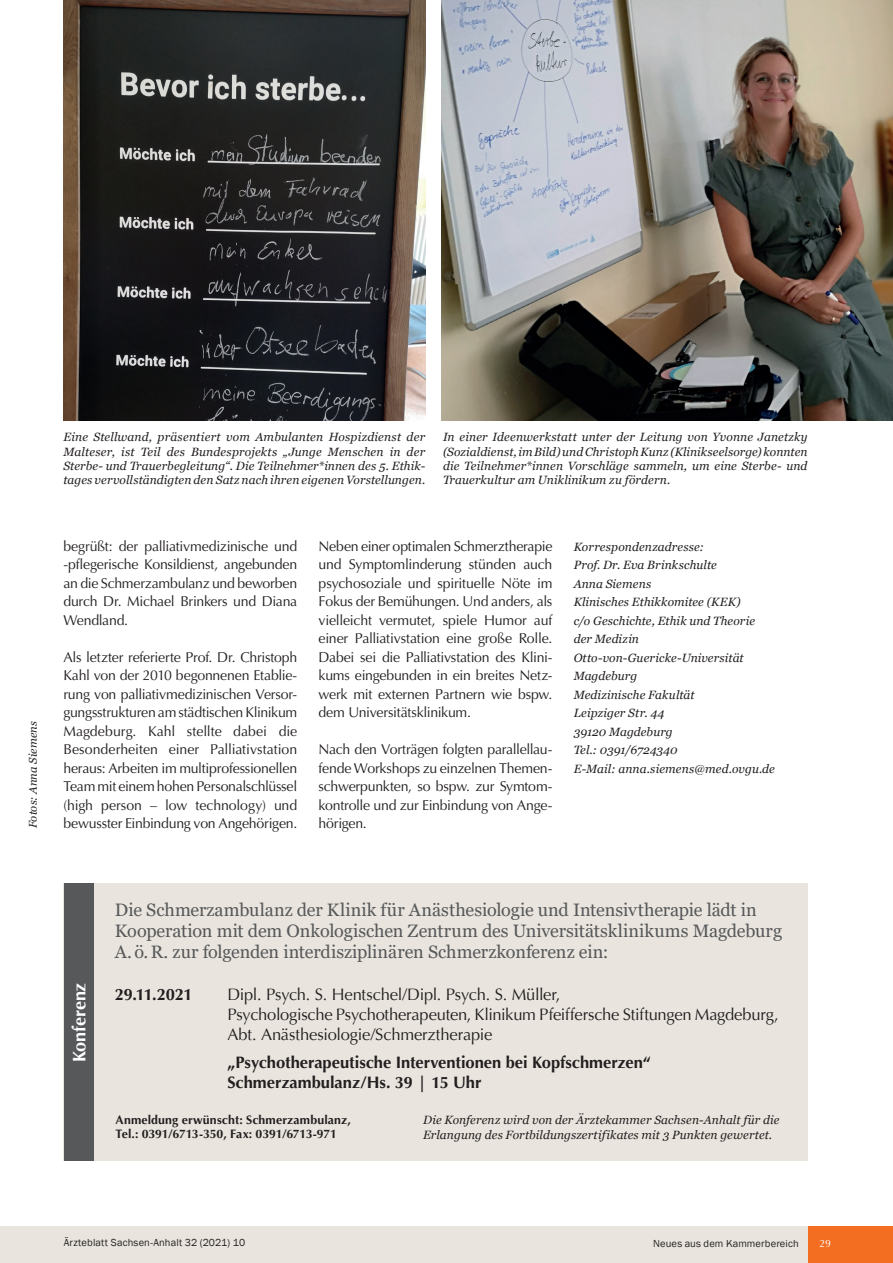
<style>
.page{position:relative;width:893px;height:1263px;background:#fff}
.page>*{position:absolute;margin:0;border:0;box-sizing:border-box;transform-origin:0 0}
.fließtext-9_5pt{font:18px/21px "Georgia";letter-spacing:-.005em;color:#57585a}
.fließtext-9_5pt-2{font:700 18px "Optima";letter-spacing:-.005em;color:#fff}
.fließtext-9_5pt-3{font:16.5px/19.8px "Optima";letter-spacing:-.015em;color:#231f20}
.fließtext-9_5pt-4{font:700 16.5px "Optima";color:#231f20}
.fließtext-9_5pt-5{font:14.25px/18.5px "Optima LT";letter-spacing:-.015em;color:#231f20;text-align:justify}
.fließtext-9_5pt-6{font:700 12.3px "Optima LT";letter-spacing:-.015em;color:#231f20}
.fließtext-9_5pt-7{font:700 12.3px "Optima LT";letter-spacing:.005em;color:#231f20}
.fließtext-9_5pt-8{font:italic 12px/14.4px "Georgia";letter-spacing:.01em;color:#231f20;text-align:justify}
.fließtext-9_5pt-9{font:italic 11.25px "Georgia";letter-spacing:.01em;color:#231f20}
.t1{font:10.5px "Franklin Gothic";letter-spacing:.015em;color:#231f20}
.t2{font:10.5px "Optima LT";color:#fff}
</style>
<div class="page">
<div style="left:0;top:1226px;width:893px;height:37px;background:#e9e5de"></div>
<div style="left:808px;top:1226px;width:85px;height:37px;background:#f36e21"></div>
<img style="left:442px;top:0;width:451px;height:421px">
<img style="left:64px;top:0;width:361px;height:421px">
<div style="left:64px;top:884px;width:744px;height:277px;background:#e9e5de"></div>
<div style="left:64px;top:884px;width:30px;height:277px;background:#57585a"></div>
<p class="fließtext-9_5pt-9" style="left:26px;top:828px;width:109px;rotate:-90deg">Fotos: Anna Siemens</p>
<p class="fließtext-9_5pt-8" style="left:63px;top:430px;width:363px">Eine Stellwand, präsentiert vom Ambulanten Hospizdienst der Malteser, ist Teil des Bundesprojekts „Junge Menschen in der Sterbe- und Trauerbegleitung“. Die Teilnehmer*innen des 5. Ethik&shy;tages vervollständigten den Satz nach ihren eigenen Vorstellungen.</p>
<p class="fließtext-9_5pt-8" style="left:443px;top:430px;width:366px">In einer Ideenwerkstatt unter der Leitung von Yvonne Janetzky (Sozialdienst, im Bild) und Christoph Kunz (Klinikseelsorge) konnten die Teilnehmer*innen Vorschläge sammeln, um eine Sterbe- und Trauerkultur am Uniklinikum zu fördern.</p>
<p class="fließtext-9_5pt-5" style="left:63px;top:537px;width:235px">begrüßt: der palliativmedizinische und -pflegerische Konsildienst, angebunden an die Schmerzambulanz und beworben durch Dr. Michael Brinkers und Diana Wendland.</p>
<p class="fließtext-9_5pt-5" style="left:63px;top:648px;width:235px">Als letzter referierte Prof. Dr. Christoph Kahl von der 2010 begonnenen Etablie&shy;rung von palliativmedizinischen Versor&shy;gungsstrukturen am städtischen Klinikum Magdeburg. Kahl stellte dabei die Besonderheiten einer Palliativstation heraus: Arbeiten im multiprofessionellen Team mit einem hohen Personalschlüssel (high person – low technology) und bewusster Einbindung von Angehörigen.</p>
<p class="fließtext-9_5pt-5" style="left:319px;top:537px;width:235px">Neben einer optimalen Schmerztherapie und Symptomlinderung stünden auch psychosoziale und spirituelle Nöte im Fokus der Bemühungen. Und anders, als vielleicht vermutet, spiele Humor auf einer Palliativstation eine große Rolle.<br>Dabei sei die Palliativstation des Klini&shy;kums eingebunden in ein breites Netz&shy;werk mit externen Partnern wie bspw. dem Universitätsklinikum.</p>
<p class="fließtext-9_5pt-5" style="left:319px;top:740px;width:235px">Nach den Vorträgen folgten parallellau&shy;fende Workshops zu einzelnen Themen&shy;schwerpunkten, so bspw. zur Symtom&shy;kontrolle und zur Einbindung von Ange&shy;hörigen.</p>
<p class="fließtext-9_5pt-8" style="left:574px;top:539px;width:132px">Korrespondenzadresse:</p>
<p class="fließtext-9_5pt-8" style="left:574px;top:558px;width:145px">Prof. Dr. Eva Brinkschulte</p>
<p class="fließtext-9_5pt-8" style="left:574px;top:576px;width:79px">Anna Siemens</p>
<p class="fließtext-9_5pt-8" style="left:574px;top:595px;width:168px">Klinisches Ethikkomitee (KEK)</p>
<p class="fließtext-9_5pt-8" style="left:574px;top:613px;width:183px">c/o Geschichte, Ethik und Theorie</p>
<p class="fließtext-9_5pt-8" style="left:574px;top:632px;width:67px">der Medizin</p>
<p class="fließtext-9_5pt-8" style="left:574px;top:650px;width:172px">Otto-von-Guericke-Universität</p>
<p class="fließtext-9_5pt-8" style="left:574px;top:669px;width:65px">Magdeburg</p>
<p class="fließtext-9_5pt-8" style="left:574px;top:687px;width:123px">Medizinische Fakultät</p>
<p class="fließtext-9_5pt-8" style="left:574px;top:706px;width:92px">Leipziger Str. 44</p>
<p class="fließtext-9_5pt-8" style="left:574px;top:724px;width:101px">39120 Magdeburg</p>
<p class="fließtext-9_5pt-8" style="left:574px;top:743px;width:105px">Tel.: 0391/6724340</p>
<p class="fließtext-9_5pt-8" style="left:574px;top:761px;width:203px">E-Mail: anna.siemens@med.ovgu.de</p>
<p class="fließtext-9_5pt-2" style="left:68px;top:1062px;width:81px;rotate:-90deg">Konferenz</p>
<p class="fließtext-9_5pt" style="left:115px;top:899px;width:669px">Die Schmerzambulanz der Klinik für Anästhesiologie und Intensivtherapie lädt in<br>Kooperation mit dem Onkologischen Zentrum des Universitätsklinikums Magdeburg<br>A.ö.R. zur folgenden interdisziplinären Schmerzkonferenz ein:</p>
<p class="fließtext-9_5pt-4" style="left:115px;top:984px;width:79px">29.11.2021</p>
<p class="fließtext-9_5pt-3" style="left:227px;top:985px;width:334px">Dipl. Psych. S. Hentschel/Dipl. Psych. S. Müller,</p>
<p class="fließtext-9_5pt-3" style="left:227px;top:1005px;width:553px">Psychologische Psychotherapeuten, Klinikum Pfeiffersche Stiftungen Magdeburg,<br>Abt. Anästhesiologie/Schmerztherapie</p>
<p class="fließtext-9_5pt-4" style="left:227px;top:1052px;width:425px">„Psychotherapeutische Interventionen bei Kopfschmerzen“</p>
<p class="fließtext-9_5pt-4" style="left:227px;top:1072px;width:256px">Schmerzambulanz/Hs. 39 | 15 Uhr</p>
<p class="fließtext-9_5pt-7" style="left:116px;top:1112px;width:237px">Anmeldung erwünscht: Schmerzambulanz,</p>
<p class="fließtext-9_5pt-6" style="left:116px;top:1127px;width:223px">Tel.: 0391/6713-350, Fax: 0391/6713-971</p>
<p class="fließtext-9_5pt-8" style="left:423px;top:1112px;width:358px;line-height:15px">Die Konferenz wird von der Ärztekammer Sachsen-Anhalt für die<br>Erlangung des Fortbildungszertifikates mit 3 Punkten gewertet.</p>
<p class="t1" style="left:64px;top:1236px;width:183px">Ärzteblatt Sachsen-Anhalt 32 (2021) 10</p>
<p class="t2" style="left:819px;top:1237px;width:13px">29</p>
<p class="t1" style="left:653px;top:1237px;width:147px">Neues aus dem Kammerbereich</p>
</div>
